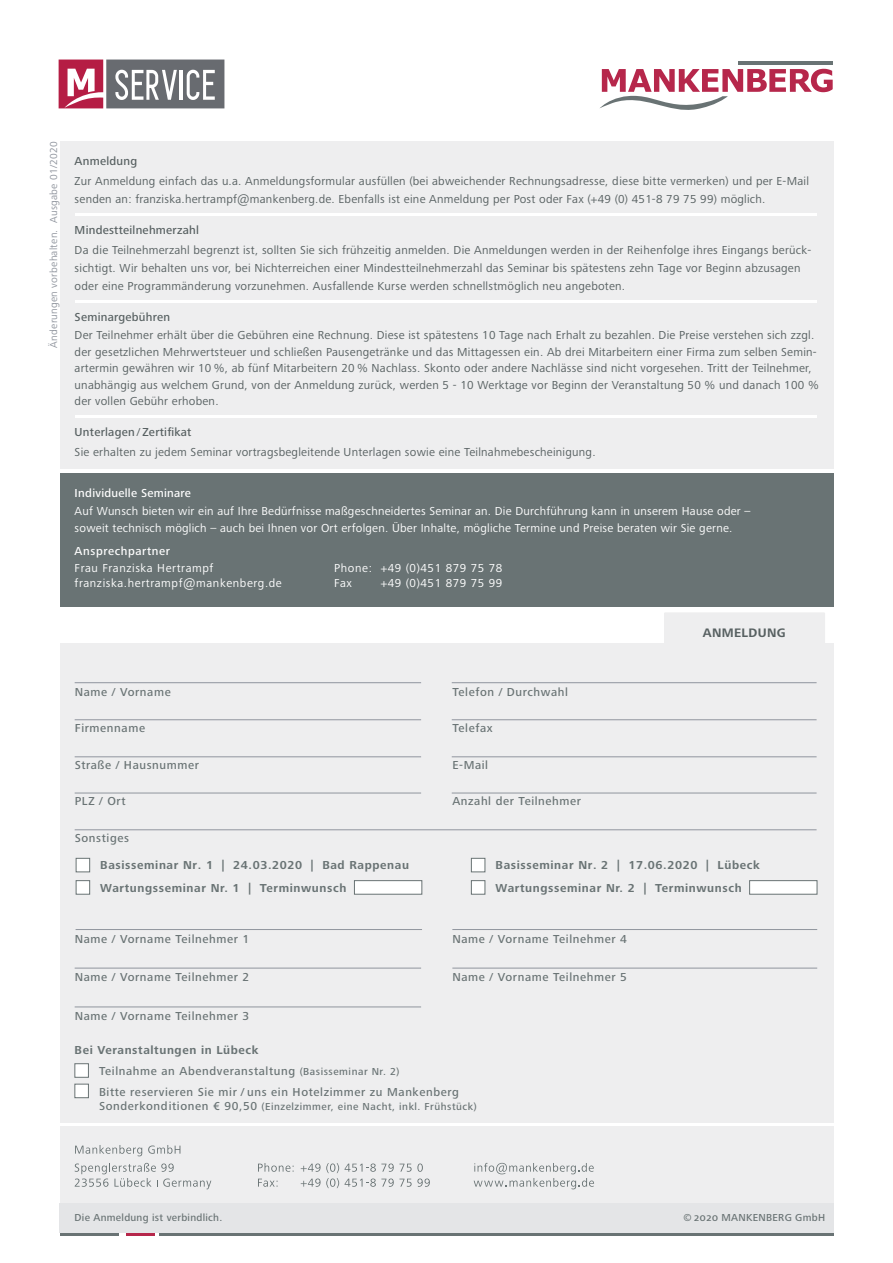
<style>
.page{position:relative;width:893px;height:1263px;background:#fff}
.page>*{position:absolute;margin:0;border:0;box-sizing:border-box;transform-origin:0 0}
.t1{font:700 12.75px "Frutiger Next Pro";letter-spacing:.025em;color:#576061}
.t2{font:12px/16.5px "Frutiger Next Pro";letter-spacing:.02em;color:#576061}
.t3{font:500 12px "Frutiger Next Pro";letter-spacing:.05em;color:#697374}
.t4{font:12px/16.5px "Frutiger Next Pro";letter-spacing:.02em;color:#fff}
.t5{font:700 12px/22.4px "Frutiger Next Pro";letter-spacing:.05em;color:#697374}
.t6{font:12px "Frutiger Next Pro";letter-spacing:.05em;color:#fff}
.t7{font:500 12px "Frutiger Next Pro";letter-spacing:.02em;color:#576061}
.t8{font:500 12px "Frutiger Next Pro";letter-spacing:.02em;color:#fff}
.t9{font:500 12px "Frutiger Next Pro";letter-spacing:.05em;color:#fff}
.t10{font:500 10.5px "Frutiger Next Pro";letter-spacing:.05em;color:#697374}
.t11{font:500 10.5px "Frutiger Next Pro";letter-spacing:.025em;color:#697374}
.t12{font:10.5px "Frutiger Next Pro";letter-spacing:.025em;color:#90959e}
.s1{font-weight:500}
.s2{font-size:10.5px}
.s3{font-size:12px}
</style>
<div class="page">
<div style="left:60px;top:643px;width:774px;height:480px;background:#eeeeef"></div>
<div style="left:60px;top:141px;width:774px;height:328px;background:#eeeeef"></div>
<div style="left:60px;top:1203px;width:774px;height:30px;background:#e4e5e7"></div>
<hr style="left:60px;top:1233px;width:58px;height:3px;background:#697374">
<hr style="left:126px;top:1233px;width:29px;height:3px;background:#b6274b">
<hr style="left:159px;top:1233px;width:675px;height:3px;background:#697374">
<hr style="left:75px;top:682px;width:346px;height:1px;background:#90959e">
<hr style="left:75px;top:719px;width:346px;height:1px;background:#90959e">
<hr style="left:75px;top:756px;width:346px;height:1px;background:#90959e">
<hr style="left:75px;top:793px;width:346px;height:1px;background:#90959e">
<div style="left:60px;top:473px;width:774px;height:134px;background:#697374"></div>
<hr style="left:75px;top:214px;width:742px;height:2px;background:#fff">
<hr style="left:75px;top:300px;width:742px;height:3px;background:#fff">
<hr style="left:75px;top:415px;width:742px;height:3px;background:#fff">
<hr style="left:452px;top:719px;width:365px;height:1px;background:#90959e">
<hr style="left:452px;top:756px;width:365px;height:1px;background:#90959e">
<hr style="left:452px;top:682px;width:365px;height:1px;background:#90959e">
<div style="left:664px;top:612px;width:161px;height:40px;background:#eeeeef"></div>
<div style="left:60px;top:1126px;width:774px;height:77px;background:#eeeeef"></div>
<svg style="left:75px;top:1145px;width:67px;height:11px"></svg>
<svg style="left:148px;top:1145px;width:32px;height:9px"></svg>
<svg style="left:258px;top:1163px;width:36px;height:9px"></svg>
<svg style="left:345px;top:1163px;width:78px;height:9px"></svg>
<svg style="left:75px;top:1163px;width:136px;height:26px"></svg>
<svg style="left:258px;top:1178px;width:20px;height:9px"></svg>
<svg style="left:301px;top:1163px;width:38px;height:25px"></svg>
<svg style="left:345px;top:1178px;width:85px;height:9px"></svg>
<svg style="left:474px;top:1163px;width:120px;height:26px"></svg>
<hr style="left:452px;top:793px;width:365px;height:1px;background:#90959e">
<div style="left:75px;top:1084px;width:14px;height:14px;background:#fff;border:1px solid #697374"></div>
<div style="left:75px;top:1063px;width:14px;height:14px;background:#fff;border:1px solid #697374"></div>
<hr style="left:75px;top:829px;width:742px;height:1px;background:#90959e">
<div style="left:471px;top:858px;width:14px;height:14px;background:#fff;border:1px solid #697374"></div>
<div style="left:76px;top:880px;width:14px;height:14px;background:#fff;border:1px solid #697374"></div>
<div style="left:471px;top:880px;width:14px;height:14px;background:#fff;border:1px solid #697374"></div>
<hr style="left:76px;top:929px;width:346px;height:1px;background:#90959e">
<hr style="left:75px;top:968px;width:346px;height:1px;background:#90959e">
<hr style="left:452px;top:929px;width:365px;height:1px;background:#90959e">
<hr style="left:452px;top:968px;width:365px;height:1px;background:#90959e">
<hr style="left:75px;top:1007px;width:346px;height:1px;background:#90959e">
<hr style="left:738px;top:61px;width:94px;height:4px;background:#697374">
<svg style="left:600px;top:69px;width:233px;height:41px"></svg>
<svg style="left:59px;top:60px;width:165px;height:48px"></svg>
<div style="left:76px;top:858px;width:14px;height:14px;background:#fff;border:1px solid #697374"></div>
<div style="left:354px;top:880px;width:68px;height:14px;background:#fff;border:1px solid #697374"></div>
<div style="left:749px;top:880px;width:68px;height:14px;background:#fff;border:1px solid #697374"></div>
<p class="t12" style="left:48px;top:348px;width:208px;rotate:-90deg">Änderungen vorbehalten. Ausgabe 01/2020</p>
<p class="t7" style="left:75px;top:154px;width:64px">Anmeldung</p>
<p class="t2" style="left:75px;top:172px;width:736px;line-height:18px">Zur Anmeldung einfach das u.a. Anmeldungsformular ausfüllen (bei abweichender Rechnungsadresse, diese bitte vermerken) und per E-Mail senden an: franziska.hertrampf@mankenberg.de. Ebenfalls ist eine Anmeldung per Post oder Fax (+49 (0) 451-8 79 75 99) möglich.</p>
<p class="t7" style="left:75px;top:223px;width:126px">Mindestteilnehmerzahl</p>
<p class="t2" style="left:75px;top:241px;width:738px;line-height:18px">Da die Teilnehmerzahl begrenzt ist, sollten Sie sich frühzeitig anmelden. Die Anmeldungen werden in der Reihenfolge ihres Eingangs berück&shy;sichtigt. Wir behalten uns vor, bei Nichterreichen einer Mindestteilnehmerzahl das Seminar bis spätestens zehn Tage vor Beginn abzusagen oder eine Programmänderung vorzunehmen. Ausfallende Kurse werden schnellstmöglich neu angeboten.</p>
<p class="t7" style="left:75px;top:310px;width:97px">Seminargebühren</p>
<p class="t2" style="left:75px;top:327px;width:746px">Der Teilnehmer erhält über die Gebühren eine Rechnung. Diese ist spätestens 10 Tage nach Erhalt zu bezahlen. Die Preise verstehen sich zzgl. der gesetzlichen Mehrwertsteuer und schließen Pausengetränke und das Mittagessen ein. Ab drei Mitarbeitern einer Firma zum selben Semin&shy;artermin gewähren wir 10 %, ab fünf Mitarbeitern 20 % Nachlass. Skonto oder andere Nachlässe sind nicht vorgesehen. Tritt der Teilnehmer, unabhängig aus welchem Grund, von der Anmeldung zurück, werden 5 - 10 Werktage vor Beginn der Veranstaltung 50 % und danach 100 % der vollen Gebühr erhoben.</p>
<p class="t2" style="left:75px;top:422px;width:522px;line-height:20.1px"><span class="s1">Unterlagen</span> / <span class="s1">Zertifikat<br></span>Sie erhalten zu jedem Seminar vortragsbegleitende Unterlagen sowie eine Teilnahmebescheinigung.</p>
<p class="t8" style="left:75px;top:486px;width:118px">Individuelle Seminare</p>
<p class="t4" style="left:75px;top:503px;width:677px">Auf Wunsch bieten wir ein auf Ihre Bedürfnisse maßgeschneidertes Seminar an. Die Durchführung kann in unserem Hause oder – soweit technisch möglich – auch bei Ihnen vor Ort erfolgen. Über Inhalte, mögliche Termine und Preise beraten wir Sie gerne.</p>
<p class="t9" style="left:75px;top:544px;width:97px">Ansprechpartner</p>
<p class="t6" style="left:75px;top:561px;width:140px">Frau Franziska Hertrampf</p>
<p class="t6" style="left:334px;top:561px;width:170px">Phone: +49 (0)451 879 75 78</p>
<p class="t6" style="left:75px;top:576px;width:209px">franziska.hertrampf@mankenberg.de</p>
<p class="t4" style="left:334px;top:575px;width:19px">Fax</p>
<p class="t6" style="left:381px;top:576px;width:123px">+49 (0)451 879 75 99</p>
<p class="t1" style="left:703px;top:625px;width:84px">ANMELDUNG</p>
<p class="t3" style="left:75px;top:685px;width:98px">Name / Vorname</p>
<p class="t3" style="left:75px;top:721px;width:72px">Firmenname</p>
<p class="t3" style="left:75px;top:758px;width:126px">Straße / Hausnummer</p>
<p class="t3" style="left:75px;top:794px;width:52px">PLZ / Ort</p>
<p class="t3" style="left:75px;top:831px;width:56px">Sonstiges</p>
<p class="t5" style="left:100px;top:854px;width:310px">Basisseminar Nr. 1 | 24.03.2020 | Bad Rappenau<br>Wartungsseminar Nr. 1 | Terminwunsch</p>
<p class="t3" style="left:75px;top:932px;width:176px">Name / Vorname Teilnehmer 1</p>
<p class="t3" style="left:75px;top:970px;width:176px">Name / Vorname Teilnehmer 2</p>
<p class="t3" style="left:75px;top:1009px;width:176px">Name / Vorname Teilnehmer 3</p>
<p class="t5" style="left:75px;top:1039px;width:186px">Bei Veranstaltungen in Lübeck</p>
<p class="t3" style="left:99px;top:1064px;width:302px">Teilnahme an Abendveranstaltung <span class="s2">(Basisseminar Nr. 2)</span></p>
<p class="t3" style="left:452px;top:685px;width:117px">Telefon / Durchwahl</p>
<p class="t3" style="left:452px;top:721px;width:42px">Telefax</p>
<p class="t3" style="left:452px;top:758px;width:37px">E-Mail</p>
<p class="t3" style="left:452px;top:794px;width:130px">Anzahl der Teilnehmer</p>
<p class="t5" style="left:496px;top:854px;width:266px">Basisseminar Nr. 2 | 17.06.2020 | Lübeck<br>Wartungsseminar Nr. 2 | Terminwunsch</p>
<p class="t3" style="left:452px;top:932px;width:176px">Name / Vorname Teilnehmer 4</p>
<p class="t3" style="left:452px;top:970px;width:176px">Name / Vorname Teilnehmer 5</p>
<p class="t3" style="left:99px;top:1085px;width:361px">Bitte reservieren Sie mir / uns ein Hotelzimmer zu Mankenberg</p>
<p class="t10" style="left:99px;top:1101px;width:379px"><span class="s3">Sonderkonditionen € 90,50</span> (Einzelzimmer, eine Nacht, inkl. Frühstück)</p>
<p class="t11" style="left:75px;top:1212px;width:149px">Die Anmeldung ist verbindlich.</p>
<p class="t11" style="left:683px;top:1212px;width:143px">© 2020 MANKENBERG GmbH</p>
</div>
